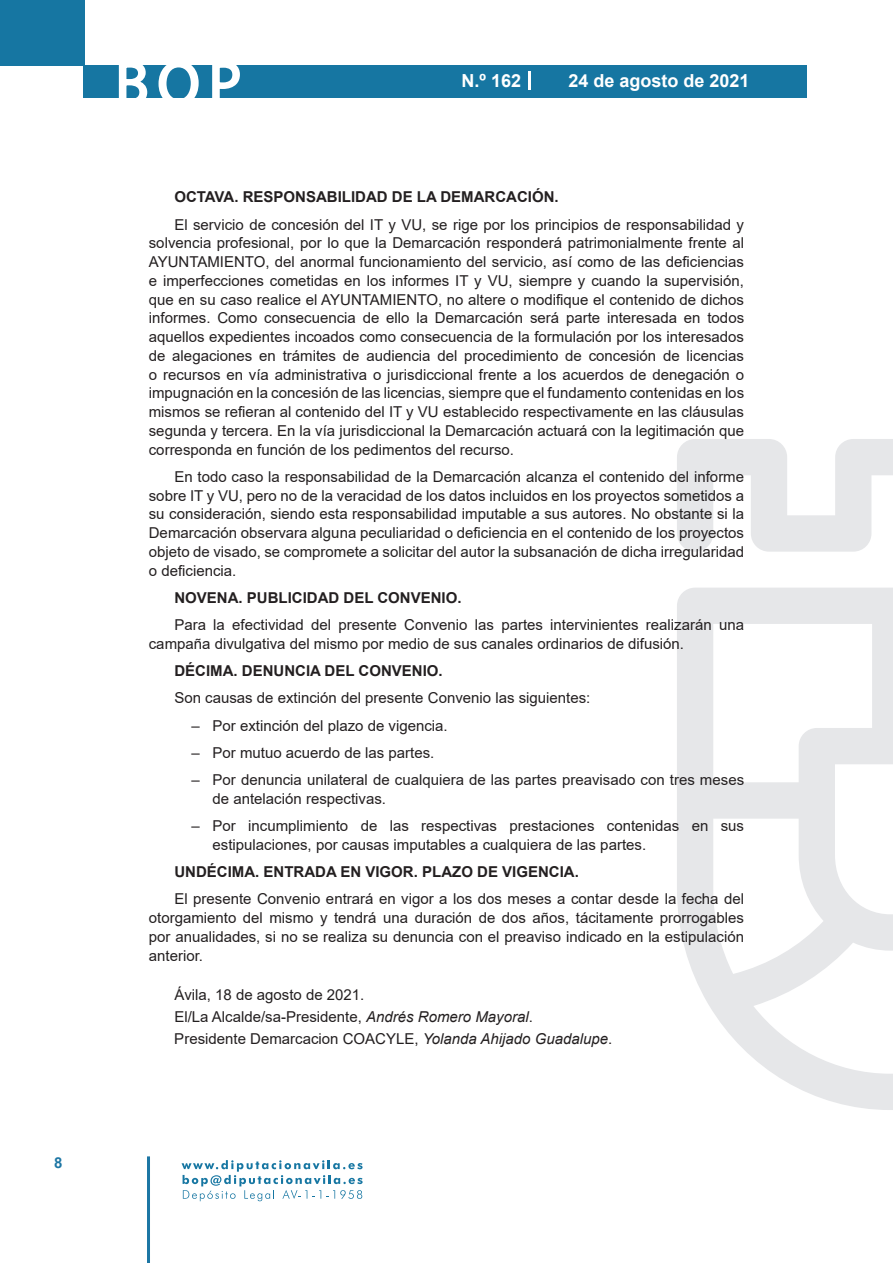
<style>
.page{position:relative;width:893px;height:1263px;background:#fff}
.page>*{position:absolute;margin:0;border:0;box-sizing:border-box;transform-origin:0 0}
.t1{font:500 61.5px "Avant Garde";color:#fff}
.t2{font:700 18px "Arial";color:#fff}
.t3{font:15px/18.8px "Arial";color:#231f20}
.t4{font:700 15px "Arial";color:#231f20}
.t5{font:700 15px "Arial";color:#1d76a4}
.s1{font-style:italic}
</style>
<div class="page">
<div style="left:0;top:0;width:85px;height:65px;background:#1676a2"></div>
<div style="left:84px;top:65px;width:723px;height:33px;background:#1676a2"></div>
<svg style="left:118px;top:65px;width:30px;height:33px"></svg>
<svg style="left:158px;top:65px;width:41px;height:33px"></svg>
<svg style="left:212px;top:65px;width:28px;height:33px"></svg>
<svg style="left:182px;top:1160px;width:181px;height:41px"></svg>
<hr style="left:147px;top:1156px;width:3px;height:107px;background:#1d76a4">
<svg style="left:529px;top:71px;width:2px;height:19px"></svg>
<svg style="left:677px;top:439px;width:216px;height:671px"></svg>
<p class="t5" style="left:54px;top:1152px;width:10px">8</p>
<h1 class="t1" style="left:115px;top:46px;width:128px">BOP</h1>
<p class="t2" style="left:462px;top:68px;width:61px">N.º 162</p>
<p class="t2" style="left:568px;top:68px;width:183px">24 de agosto de 2021</p>
<p class="t4" style="left:174px;top:186px;width:386px">OCTAVA. RESPONSABILIDAD DE LA DEMARCACIÓN.</p>
<p class="t3" style="left:149px;top:215px;width:597px;text-align:justify;text-indent:26px">El servicio de concesión del IT y VU, se rige por los principios de responsabilidad y solvencia profesional, por lo que la Demarcación responderá patrimonialmente frente al AYUNTAMIENTO, del anormal funcionamiento del servicio, así como de las deficiencias e imperfecciones cometidas en los informes IT y VU, siempre y cuando la supervisión, que en su caso realice el AYUNTAMIENTO, no altere o modifique el contenido de dichos informes. Como consecuencia de ello la Demarcación será parte interesada en todos aquellos expedientes incoados como consecuencia de la formulación por los interesados de alegaciones en trámites de audiencia del procedimiento de concesión de licencias o recursos en vía administrativa o jurisdiccional frente a los acuerdos de denegación o impugnación en la concesión de las licencias, siempre que el fundamento contenidas en los mismos se refieran al contenido del IT y VU establecido respectivamente en las cláusulas segunda y tercera. En la vía jurisdiccional la Demarcación actuará con la legitimación que corresponda en función de los pedimentos del recurso.</p>
<p class="t3" style="left:149px;top:467px;width:597px;text-align:justify;text-indent:26px">En todo caso la responsabilidad de la Demarcación alcanza el contenido del informe sobre IT y VU, pero no de la veracidad de los datos incluidos en los proyectos sometidos a su consideración, siendo esta responsabilidad imputable a sus autores. No obstante si la Demarcación observara alguna peculiaridad o deficiencia en el contenido de los proyectos objeto de visado, se compromete a solicitar del autor la subsanación de dicha irregularidad o deficiencia.</p>
<p class="t4" style="left:174px;top:587px;width:289px">NOVENA. PUBLICIDAD DEL CONVENIO.</p>
<p class="t3" style="left:149px;top:615px;width:597px;text-indent:26px">Para la efectividad del presente Convenio las partes intervinientes realizarán una campaña divulgativa del mismo por medio de sus canales ordinarios de difusión.</p>
<p class="t4" style="left:174px;top:660px;width:270px">DÉCIMA. DENUNCIA DEL CONVENIO.</p>
<p class="t3" style="left:174px;top:689px;width:418px">Son causas de extinción del presente Convenio las siguientes:</p>
<p class="t3" style="left:191px;top:716px;width:258px">– Por extinción del plazo de vigencia.</p>
<p class="t3" style="left:191px;top:743px;width:245px">– Por mutuo acuerdo de las partes.</p>
<p class="t3" style="left:213px;top:770px;width:533px;text-indent:-21px">– Por denuncia unilateral de cualquiera de las partes preavisado con tres meses de antelación respectivas.</p>
<p class="t3" style="left:213px;top:816px;width:533px;text-indent:-21px">– Por incumplimiento de las respectivas prestaciones contenidas en sus estipulaciones, por causas imputables a cualquiera de las partes.</p>
<p class="t4" style="left:174px;top:861px;width:406px">UNDÉCIMA. ENTRADA EN VIGOR. PLAZO DE VIGENCIA.</p>
<p class="t3" style="left:149px;top:890px;width:597px;text-align:justify;text-indent:26px">El presente Convenio entrará en vigor a los dos meses a contar desde la fecha del otorgamiento del mismo y tendrá una duración de dos años, tácitamente prorrogables por anualidades, si no se realiza su denuncia con el preaviso indicado en la estipulación anterior.</p>
<p class="t3" style="left:174px;top:983px;width:440px;line-height:22.2px">Ávila, 18 de agosto de 2021.<br>El/La Alcalde/sa-Presidente, <span class="s1">Andrés Romero Mayoral</span>.<br>Presidente Demarcacion COACYLE, <span class="s1">Yolanda Ahijado Guadalupe</span>.</p>
</div>
